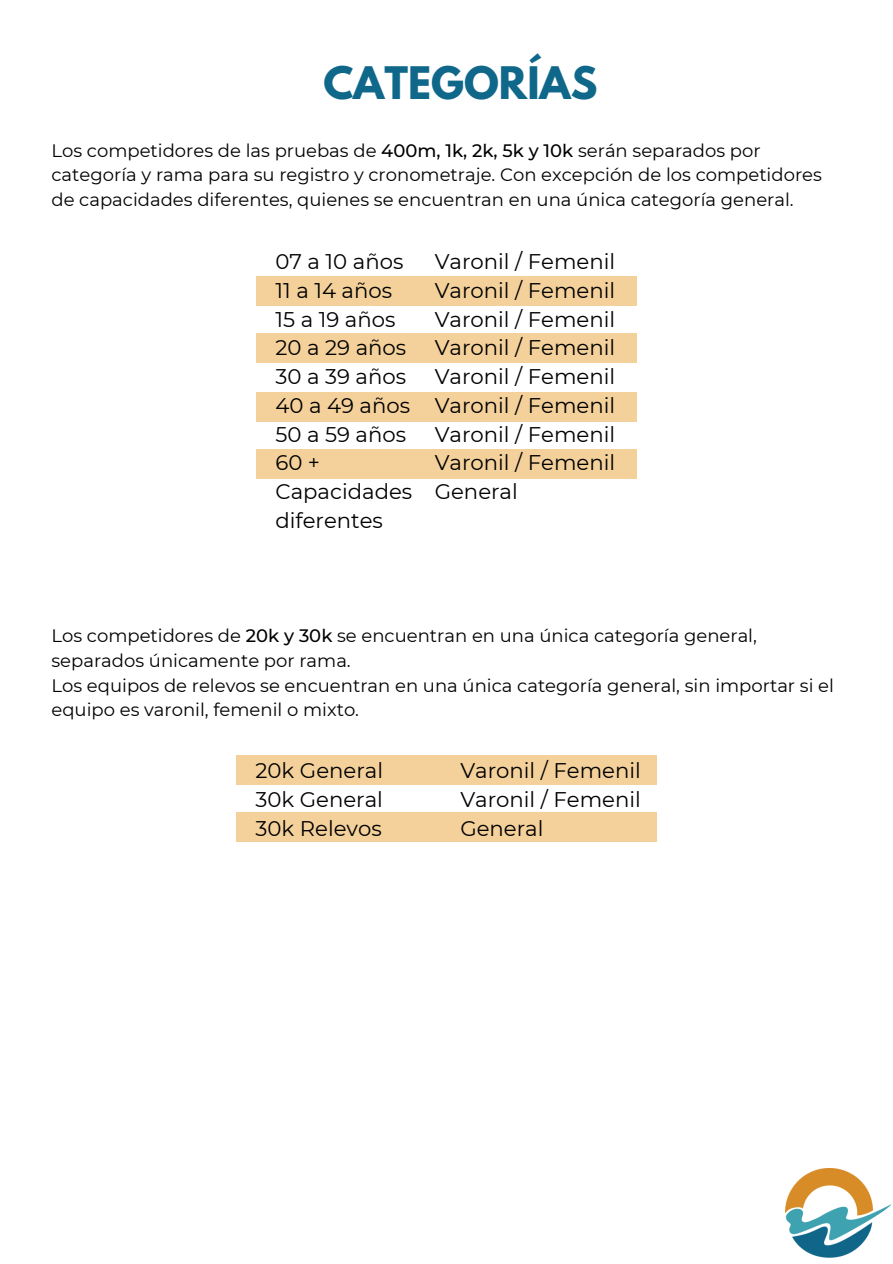
<style>
.page{position:relative;width:893px;height:1264px;background:#fff}
.page>*{position:absolute;margin:0;border:0;box-sizing:border-box;transform-origin:0 0}
.t1{font:700 39.75px "League Spartan";color:#0f678a}
.t2{font:21.15px/28.8px "Montserrat";color:#000;text-align:justify}
.t3{font:18px/24.8px "Montserrat";color:#000}
.s1{font-weight:500}
</style>
<div class="page">
<img style="left:785px;top:1168px;width:107px;height:90px">
<div style="left:256px;top:276px;width:381px;height:30px;background:#f4d19b"></div>
<div style="left:256px;top:333px;width:381px;height:30px;background:#f4d19b"></div>
<div style="left:256px;top:392px;width:381px;height:30px;background:#f4d19b"></div>
<div style="left:256px;top:449px;width:381px;height:29px;background:#f4d19b"></div>
<div style="left:236px;top:755px;width:421px;height:30px;background:#f4d19b"></div>
<div style="left:236px;top:812px;width:421px;height:30px;background:#f4d19b"></div>
<p class="t1" style="left:323px;top:63px;width:275px">CATEGORÍAS</p>
<p class="t3" style="left:51px;top:138px;width:771px">Los competidores de las pruebas de <span class="s1">400m, 1k, 2k, 5k y 10k</span> serán separados por categoría y rama para su registro y cronometraje. Con excepción de los competidores de capacidades diferentes, quienes se encuentran en una única categoría general.</p>
<h2 class="t2" style="left:275px;top:247px;width:138px;text-align:left">07 a 10 años<br>11 a 14 años<br>15 a 19 años<br>20 a 29 años<br>30 a 39 años<br>40 a 49 años<br>50 a 59 años<br>60 +<br>Capacidades diferentes</h2>
<h2 class="t2" style="left:435px;top:247px;width:182px">Varonil / Femenil Varonil / Femenil Varonil / Femenil Varonil / Femenil Varonil / Femenil Varonil / Femenil Varonil / Femenil Varonil / Femenil General</h2>
<p class="t3" style="left:51px;top:623px;width:707px">Los competidores de <span class="s1">20k y 30k</span> se encuentran en una única categoría general, separados únicamente por rama.</p>
<h2 class="t3" style="left:51px;top:672px;width:784px">Los equipos de relevos se encuentran en una única categoría general, sin importar si el equipo es varonil, femenil o mixto.</h2>
<h2 class="t2" style="left:255px;top:756px;width:129px">20k General 30k General 30k Relevos</h2>
<p class="t2" style="left:460px;top:756px;width:182px">Varonil / Femenil Varonil / Femenil General</p>
</div>
